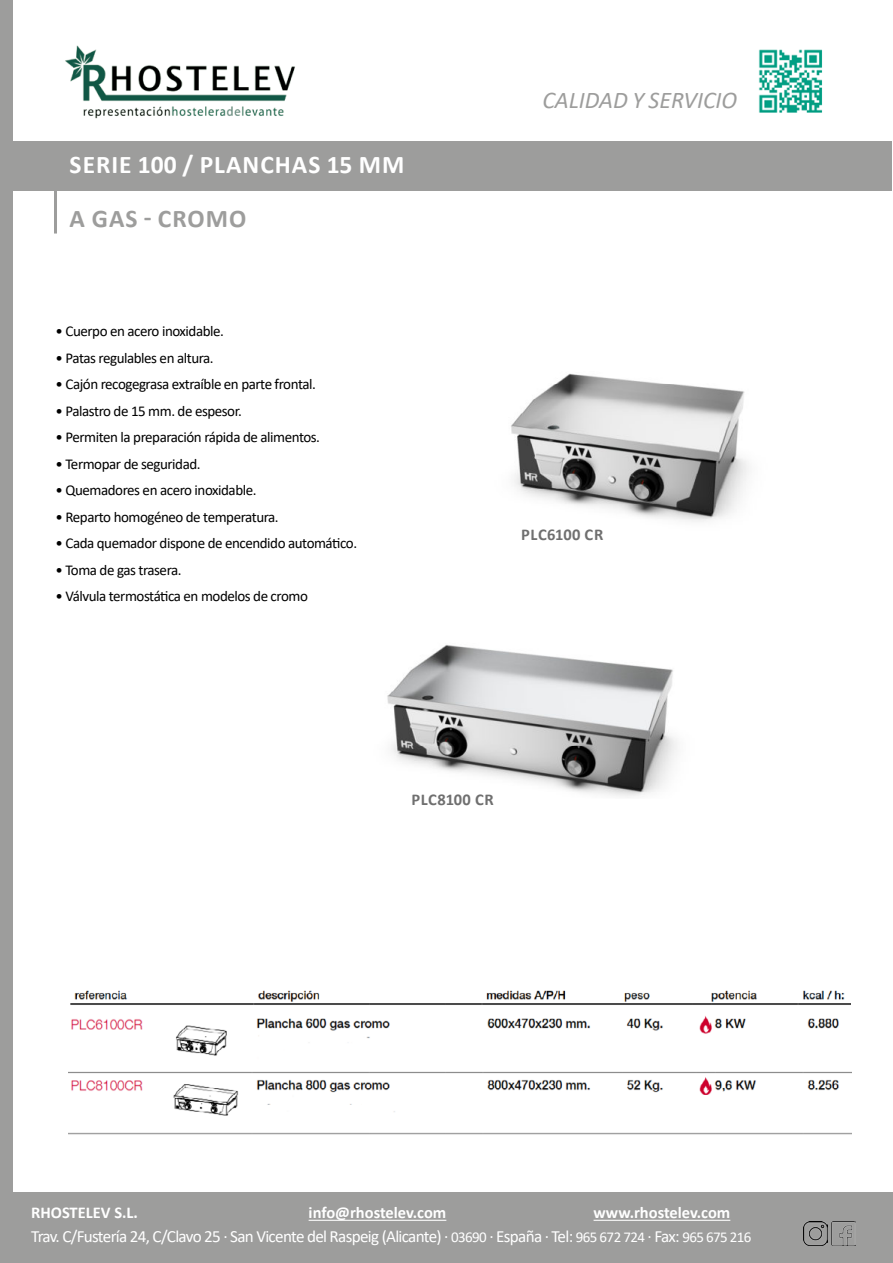
<style>
.page{position:relative;width:893px;height:1263px;background:#fff}
.page>*{position:absolute;margin:0;border:0;box-sizing:border-box;transform-origin:0 0}
.t1{font:700 25.5px "Calibri";letter-spacing:.04em;color:#fff}
.t2{font:700 25.5px "Calibri";letter-spacing:.04em;color:#9d9d9c}
.t3{font:italic 24px "Calibri";color:#9d9d9c}
.t4{font:17.1px "Calibri";letter-spacing:-.04em;color:#fff}
.t5{font:700 16.5px "Calibri";color:#fff}
.t6{font:700 16.5px "Calibri";letter-spacing:.03em;color:#6f6f6f}
.t7{font:15px "Calibri";letter-spacing:-.03em;color:#000}
.s1{font-size:15px}
</style>
<div class="page">
<img style="left:511px;top:373px;width:238px;height:149px">
<img style="left:387px;top:645px;width:290px;height:152px">
<div style="left:0;top:0;width:12px;height:1212px;background:#9d9d9c"></div>
<div style="left:1px;top:141px;width:891px;height:49px;background:#9d9d9c"></div>
<hr style="left:54px;top:190px;width:3px;height:44px;background:#9d9d9c">
<div style="left:0;top:1193px;width:893px;height:70px;background:#9d9d9c"></div>
<hr style="left:309px;top:1220px;width:137px;height:1px;background:#fff">
<hr style="left:594px;top:1220px;width:136px;height:1px;background:#fff">
<img style="left:831px;top:1221px;width:24px;height:24px">
<img style="left:803px;top:1221px;width:25px;height:24px">
<img style="left:65px;top:45px;width:230px;height:73px">
<img style="left:758px;top:49px;width:65px;height:64px">
<img style="left:70px;top:990px;width:780px;height:15px">
<img style="left:68px;top:1016px;width:784px;height:119px">
<h1 class="t1" style="left:70px;top:147px;width:336px">SERIE 100 / PLANCHAS 15 MM</h1>
<h1 class="t2" style="left:70px;top:200px;width:178px">A GAS - CROMO</h1>
<p class="t7" style="left:56px;top:321px;width:170px">• Cuerpo en acero inoxidable.</p>
<p class="t7" style="left:56px;top:347px;width:160px">• Patas regulables en altura.</p>
<p class="t7" style="left:56px;top:374px;width:262px">• Cajón recogegrasa extraíble en parte frontal.</p>
<p class="t7" style="left:56px;top:400px;width:188px">• Palastro de 15 mm. de espesor.</p>
<p class="t7" style="left:56px;top:427px;width:266px">• Permiten la preparación rápida de alimentos.</p>
<p class="t7" style="left:56px;top:453px;width:147px">• Termopar de seguridad.</p>
<p class="t7" style="left:56px;top:480px;width:203px">• Quemadores en acero inoxidable.</p>
<p class="t7" style="left:56px;top:506px;width:225px">• Reparto homogéneo de temperatura.</p>
<p class="t7" style="left:56px;top:533px;width:303px">• Cada quemador dispone de encendido automático.</p>
<p class="t7" style="left:56px;top:559px;width:128px">• Toma de gas trasera.</p>
<p class="t7" style="left:56px;top:586px;width:254px">• Válvula termostática en modelos de cromo</p>
<h2 class="t3" style="left:542px;top:84px;width:196px">CALIDAD Y SERVICIO</h2>
<p class="t6" style="left:521px;top:522px;width:84px">PLC6100 CR</p>
<p class="t6" style="left:411px;top:788px;width:84px">PLC8100 CR</p>
<p class="t5" style="left:31px;top:1201px;width:108px">RHOSTELEV S.L.</p>
<p class="t5" style="left:309px;top:1201px;width:139px">info@rhostelev.com</p>
<p class="t5" style="left:594px;top:1201px;width:138px">www.rhostelev.com</p>
<p class="t4" style="left:31px;top:1225px;width:722px">Trav. C/Fustería 24, C/Clavo 25 · San Vicente del Raspeig (Alicante) · <span class="s1">03690</span> · España · Tel: <span class="s1">965 672 724</span> · Fax: <span class="s1">965 675 216</span></p>
</div>
